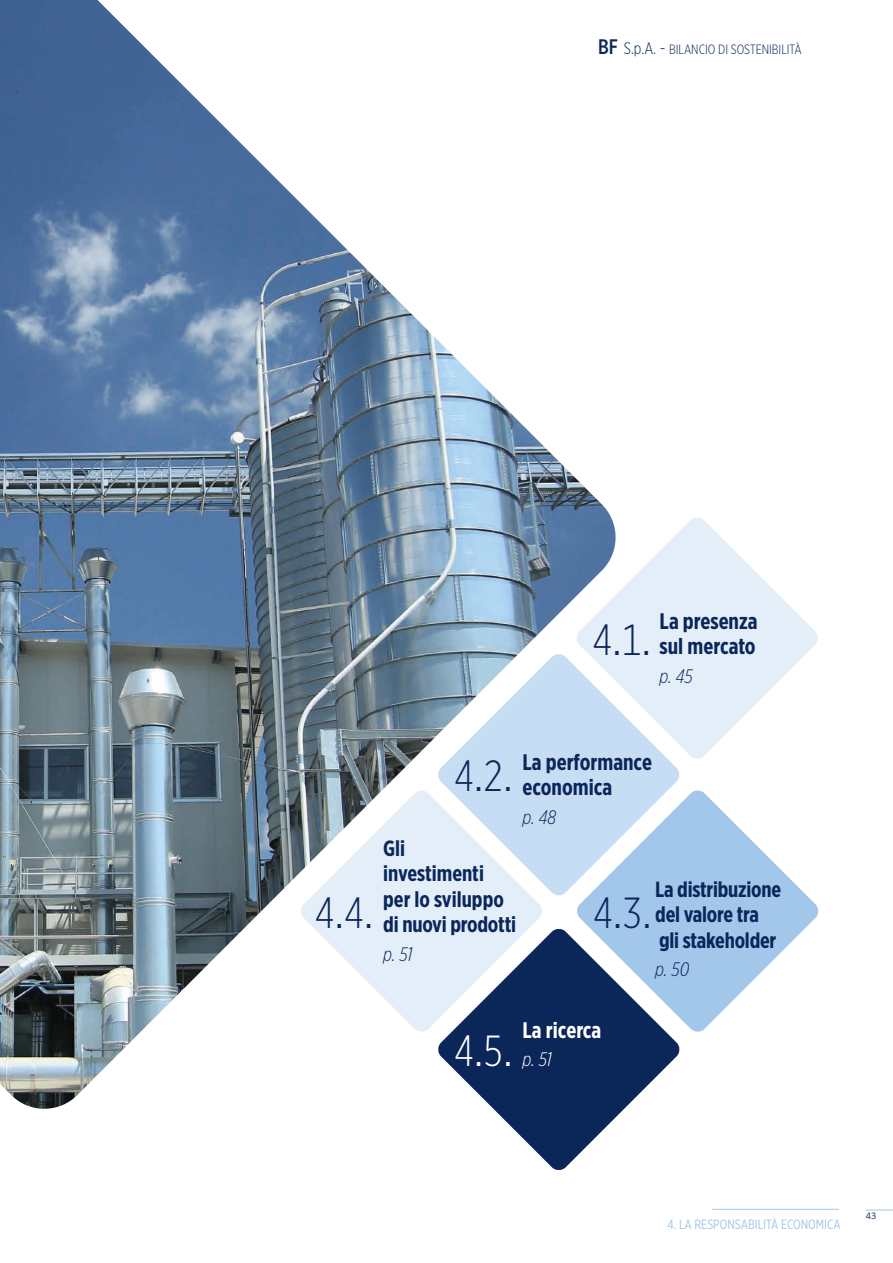
<style>
.page{position:relative;width:893px;height:1263px;background:#fff}
.page>*{position:absolute;margin:0;border:0;box-sizing:border-box;transform-origin:0 0}
.t1{font:300 43.5px "Gotham X Narrow";color:#0b2659}
.t2{font:300 43.5px "Gotham X Narrow";color:#fff}
.t3{font:700 22.5px/25.5px "Gotham X Narrow";color:#0b2659}
.t4{font:700 22.5px "Gotham X Narrow";color:#fff}
.t5{font:700 22.05px/25.5px "Gotham X Narrow";color:#0b2659}
.t6{font:700 21.9px/25.5px "Gotham X Narrow";letter-spacing:-.01em;color:#0b2659}
.t7{font:italic 300 19.5px "Gotham X Narrow";letter-spacing:-.005em;color:#0b2659}
.t8{font:italic 300 19.5px "Gotham X Narrow";color:#fff}
.t9{font:300 13.5px "Gotham X Narrow";color:#0b2659}
.t10{font:13.5px "Gotham X Narrow";color:#a3c7eb}
.t11{font:9px "Open Sans";color:#0b2659}
.s1{font-weight:500;font-size:21px}
.s2{font-size:16.5px}
.s3{font-size:18px}
</style>
<div class="page">
<svg style="left:866px;top:1210px;width:27px;height:1px"></svg>
<hr style="left:712px;top:1209px;width:127px;height:1px;background:#a3c7eb">
<svg style="left:493px;top:1033px;width:187px;height:137px"></svg>
<svg style="left:617px;top:760px;width:63px;height:29px;background:#cbdff3"></svg>
<svg style="left:617px;top:517px;width:201px;height:243px;fill:#e3eef9"></svg>
<svg style="left:617px;top:789px;width:202px;height:244px;fill:#a3c7eb"></svg>
<img style="left:0;top:0;width:617px;height:1109px">
<p class="t9" style="left:598px;top:41px;width:205px"><span class="s1">BF</span> <span class="s2">S.p.A.</span> <span class="s3">-</span> BILANCIO DI SOSTENIBILITÀ</p>
<h1 class="t1" style="left:593px;top:614px;width:60px">4.1.</h1>
<p class="t3" style="left:660px;top:608px;width:99px">La presenza sul mercato</p>
<p class="t7" style="left:660px;top:664px;width:35px">p. 45</p>
<h1 class="t1" style="left:315px;top:887px;width:60px">4.4.</h1>
<h1 class="t1" style="left:454px;top:750px;width:60px">4.2.</h1>
<p class="t3" style="left:522px;top:749px;width:131px">La performance economica</p>
<p class="t7" style="left:522px;top:805px;width:35px">p. 48</p>
<p class="t5" style="left:383px;top:835px;width:134px">Gli<br>investimenti per lo sviluppo di nuovi prodotti</p>
<p class="t7" style="left:383px;top:942px;width:31px">p. 51</p>
<p class="t6" style="left:655px;top:876px;width:127px">La distribuzione del valore tra gli stakeholder</p>
<p class="t7" style="left:655px;top:958px;width:35px">p. 50</p>
<h1 class="t1" style="left:593px;top:887px;width:60px">4.3.</h1>
<h1 class="t2" style="left:454px;top:1025px;width:60px">4.5.</h1>
<p class="t4" style="left:523px;top:1016px;width:80px">La ricerca</p>
<p class="t8" style="left:523px;top:1048px;width:31px">p. 51</p>
<p class="t10" style="left:667px;top:1216px;width:175px">4. LA RESPONSABILITÀ ECONOMICA</p>
<p class="t11" style="left:866px;top:1209px;width:12px">43</p>
</div>
